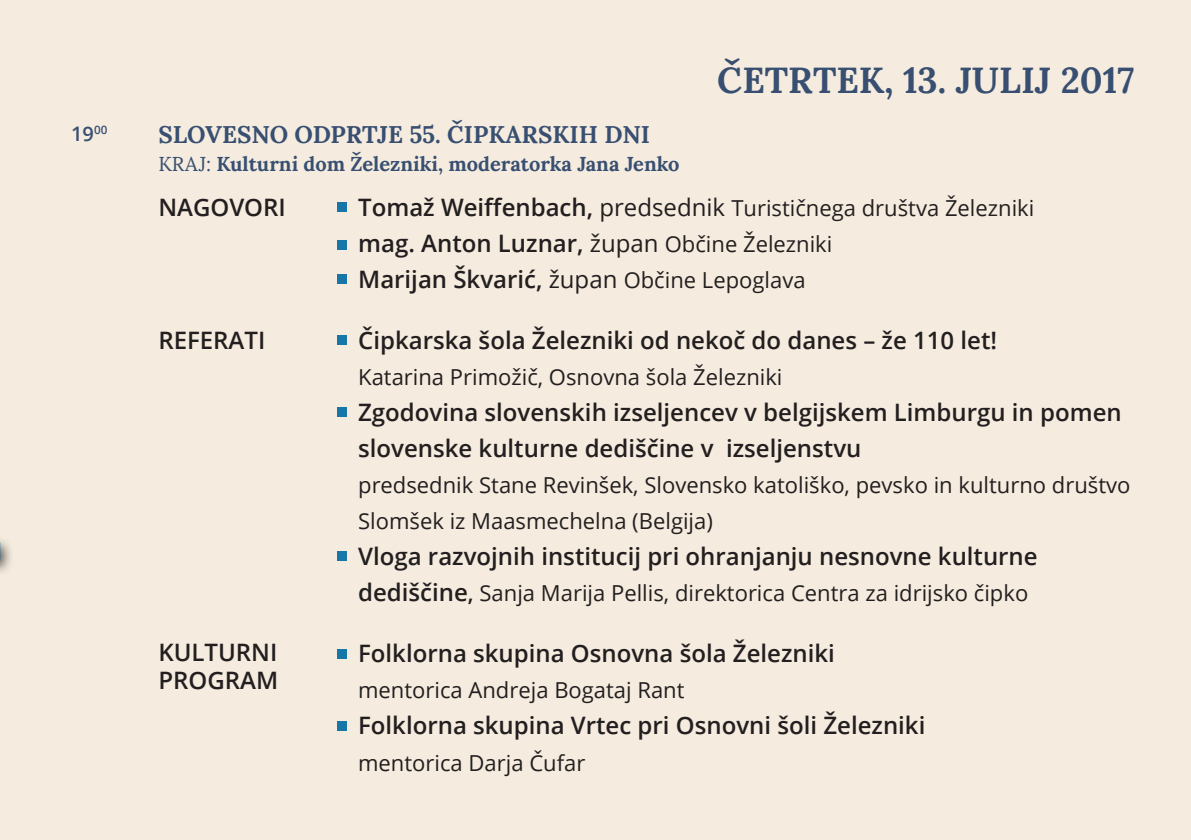
<style>
.page{position:relative;width:1191px;height:840px;background:#fff}
.page>*{position:absolute;margin:0;border:0;box-sizing:border-box;transform-origin:0 0}
.t1{font:700 36px "Lora";color:#384f71}
.t2{font:600 24px/36px "Open Sans";color:#231f20}
.t3{font:700 24px "Lora";color:#384f71}
.t4{font:22px/36px "Open Sans";color:#231f20}
.t5{font:700 20px "Lora";color:#384f71}
.t6{font:600 20px "Open Sans";color:#384f71}
.s1{font-weight:400}
.s2{font-weight:600;font-size:24px}
.s3{font-size:24px}
.s4{font-weight:400;font-size:22px}
.s5{font-weight:600}
</style>
<div class="page">
<div style="left:0;top:0;width:1191px;height:839px;background:#f5ecdf"></div>
<div style="left:337px;top:202px;width:10px;height:10px;background:#1676a7"></div>
<div style="left:337px;top:240px;width:10px;height:9px;background:#1676a7"></div>
<div style="left:337px;top:274px;width:10px;height:10px;background:#1676a7"></div>
<div style="left:337px;top:335px;width:10px;height:10px;background:#1676a7"></div>
<div style="left:337px;top:406px;width:10px;height:10px;background:#1676a7"></div>
<div style="left:337px;top:550px;width:10px;height:10px;background:#1676a7"></div>
<div style="left:337px;top:648px;width:10px;height:10px;background:#1676a7"></div>
<div style="left:337px;top:720px;width:10px;height:10px;background:#1676a7"></div>
<div style="left:0;top:536px;width:13px;height:40px;background:#231f20;opacity:.75"></div>
<p class="t6" style="left:71px;top:120px;width:38px">19<sup>00</sup></p>
<h1 class="t1" style="left:717px;top:57px;width:418px">ČETRTEK, 13. JULIJ 2017</h1>
<p class="t3" style="left:158px;top:119px;width:493px">SLOVESNO ODPRTJE 55. ČIPKARSKIH DNI</p>
<p class="t5" style="left:158px;top:151px;width:522px"><span class="s1">KRAJ :</span> Kulturni dom Železniki, moderatorka Jana Jenko</p>
<p class="t4" style="left:358px;top:189px;width:677px"><span class="s2">Tomaž Weiffenbach,</span> <span class="s3">predsednik</span> Turističnega društva Železniki</p>
<p class="t2" style="left:358px;top:224px;width:476px">mag. Anton Luznar, <span class="s1">župan</span> <span class="s4">Občine Železniki<br></span>Marijan Škvarić, <span class="s1">župan</span> <span class="s4">Občine Lepoglava</span></p>
<p class="t2" style="left:358px;top:321px;width:640px">Čipkarska šola Železniki od nekoč do danes – že 110 let!</p>
<p class="t4" style="left:358px;top:358px;width:426px">Katarina Primožič, Osnovna šola Železniki</p>
<p class="t2" style="left:358px;top:393px;width:765px">Zgodovina slovenskih izseljencev v belgijskem Limburgu in pomen slovenske kulturne dediščine v izseljenstvu</p>
<p class="t4" style="left:358px;top:466px;width:774px">predsednik Stane Revinšek, Slovensko katoliško, pevsko in kulturno društvo<br>Slomšek iz Maasmechelna (Belgija)</p>
<p class="t2" style="left:358px;top:537px;width:681px">Vloga razvojnih institucij pri ohranjanju nesnovne kulturne</p>
<p class="t4" style="left:358px;top:574px;width:671px"><span class="s2">dediščine</span><span class="s5">,</span> Sanja Marija Pellis, direktorica Centra za idrijsko čipko</p>
<p class="t2" style="left:358px;top:634px;width:478px">Folklorna skupina Osnovna šola Železniki</p>
<p class="t4" style="left:358px;top:671px;width:328px">mentorica Andreja Bogataj Rant</p>
<p class="t2" style="left:358px;top:706px;width:569px">Folklorna skupina Vrtec pri Osnovni šoli Železniki</p>
<p class="t4" style="left:358px;top:743px;width:229px">mentorica Darja Čufar</p>
<p class="t2" style="left:158px;top:188px;width:129px">Nag ovorI</p>
<p class="t2" style="left:158px;top:321px;width:108px">REFERATI</p>
<p class="t2" style="left:158px;top:637px;width:121px;line-height:28px">KULTURNI<br>PROGRAM</p>
</div>
